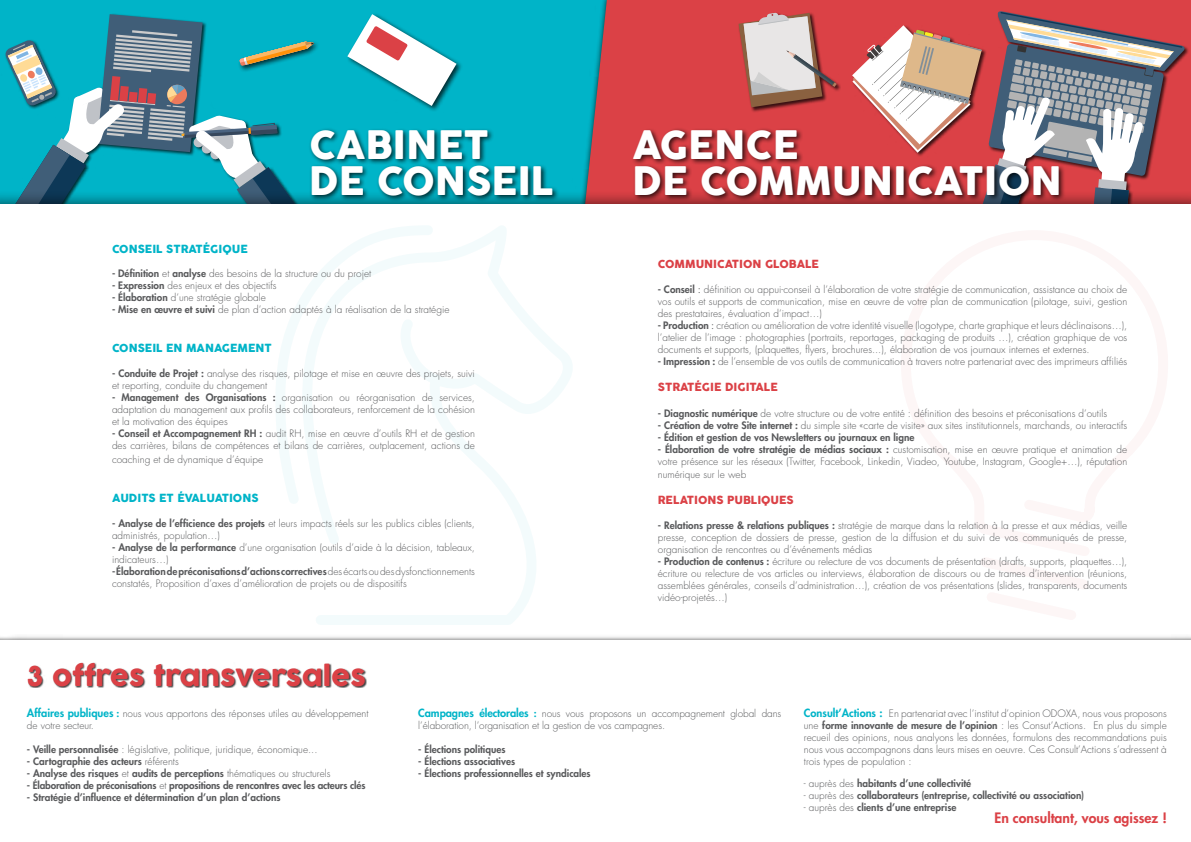
<style>
.page{position:relative;width:1191px;height:842px;background:#fff}
.page>*{position:absolute;margin:0;border:0;box-sizing:border-box;transform-origin:0 0}
.t1{font:38.4px/36px "COCOGOOSE";color:#fff}
.t2{font:27.2px "COCOGOOSE";color:#db4146}
.t3{font:800 14px "Futura Std";color:#db4146}
.t4{font:11px "COCOGOOSE";color:#00b4c8}
.t5{font:11px "COCOGOOSE";color:#db4146}
.t6{font:300 10px/12px "Futura Std";color:#58595b}
.t7{font:800 10px "Futura Std";color:#58595b}
.s1{font-weight:800}
.s2{font-weight:400}
.s3{font-weight:800;font-size:11px;color:#00b4c8}
.s4{font-weight:800;color:#00b4c8}
.s5{font-weight:300}
</style>
<div class="page">
<div style="left:0;top:0;width:658px;height:333px;background:#00b4c8"></div>
<svg style="left:583px;top:0;width:608px;height:189px;background:#c8494f"></svg>
<div style="left:0;top:205px;width:1191px;height:637px;background:#fff"></div>
<div style="left:0;top:634px;width:1191px;height:208px;background:#000;opacity:.75"></div>
<div style="left:0;top:641px;width:1191px;height:201px;background:#fff"></div>
<div style="left:309px;top:127px;width:250px;height:75px;background:#000;opacity:.75"></div>
<div style="left:28px;top:662px;width:339px;height:26px;background:#000;opacity:.75"></div>
<div style="left:631px;top:127px;width:434px;height:75px;background:#000;opacity:.75"></div>
<svg style="left:0;top:14px;width:339px;height:191px"></svg>
<div style="left:345px;top:12px;width:118px;height:100px;background:#000;opacity:.75"></div>
<svg style="left:347px;top:14px;width:109px;height:92px"></svg>
<svg style="left:852px;top:11px;width:333px;height:193px;background:#b37679"></svg>
<div style="left:737px;top:12px;width:104px;height:100px;background:#000;opacity:.75"></div>
<svg style="left:738px;top:13px;width:98px;height:94px;background:#c89592"></svg>
<svg style="left:276px;top:226px;width:296px;height:399px"></svg>
<h1 class="t1" style="left:309px;top:127px;width:246px">CABINET<br>DE CONSEIL</h1>
<p class="t4" style="left:112px;top:241px;width:137px">CONSEIL STRATÉGIQUE</p>
<p class="t6" style="left:112px;top:267px;width:261px"><span class="s1">- Définition</span> et <span class="s1">analyse</span> des besoins de la structure ou du projet</p>
<p class="t6" style="left:112px;top:279px;width:166px"><span class="s1">- Expression</span> des enjeux et des objectifs</p>
<p class="t6" style="left:112px;top:291px;width:155px"><span class="s1">- Élaboration</span> d’une stratégie globale</p>
<p class="t6" style="left:112px;top:303px;width:339px"><span class="s1">- Mise en œuvre et suivi</span> de plan d’action adaptés à la réalisation de la stratégie</p>
<p class="t4" style="left:112px;top:340px;width:161px">CONSEIL EN MANAGEMENT</p>
<p class="t6" style="left:112px;top:368px;width:364px"><span class="s1">- Conduite de Projet :</span> analyse des risques, pilotage et mise en œuvre des projets, suivi et reporting, conduite du changement</p>
<p class="t6" style="left:112px;top:392px;width:364px;text-align:justify"><span class="s1">- Management des Organisations :</span> organisation ou réorganisation de services, adaptation du management aux profils des collaborateurs, renforcement de la cohésion et la motivation des équipes</p>
<p class="t6" style="left:112px;top:428px;width:364px"><span class="s1">- Conseil et Accompagnement RH :</span> audit RH, mise en œuvre d’outils RH et de gestion des carrières, bilans de compétences et bilans de carrières, outplacement, actions de</p>
<p class="t6" style="left:112px;top:453px;width:153px">coaching et de dynamique d’équipe</p>
<p class="t4" style="left:112px;top:490px;width:148px">AUDITS ET ÉVALUATIONS</p>
<p class="t6" style="left:112px;top:518px;width:364px"><span class="s1">- Analyse de l’efficience des projets</span> et leurs impacts réels sur les publics cibles (clients, administrés, population…)</p>
<p class="t6" style="left:112px;top:542px;width:364px"><span class="s1">- Analyse de la performance</span> d’une organisation (outils d’aide à la décision, tableaux, indicateurs…)</p>
<p class="t6" style="left:112px;top:566px;width:364px"><span class="s1">- Élaboration de préconisations d’actions correctives</span> des écarts ou des dysfonctionnements constatés, Proposition d’axes d’amélioration de projets ou de dispositifs</p>
<h2 class="t2" style="left:27px;top:655px;width:340px">3 offres transversales</h2>
<h1 class="t1" style="left:632px;top:127px;width:431px">AGENCE<br>DE COMMUNICATION</h1>
<p class="t5" style="left:658px;top:255px;width:163px">COMMUNICATION GLOBALE</p>
<p class="t6" style="left:658px;top:284px;width:471px;text-align:justify"><span class="s1">- Conseil</span> <span class="s2">:</span> définition ou appui-conseil à l’élaboration de votre stratégie de communication, assistance au choix de vos outils et supports de communication, mise en œuvre de votre plan de communication (pilotage, suivi, gestion des prestataires, évaluation d’impact…)</p>
<p class="t6" style="left:658px;top:320px;width:471px;text-align:justify"><span class="s1">- Production</span> <span class="s2">:</span> création ou amélioration de votre identité visuelle (logotype, charte graphique et leurs déclinaisons…), l’atelier de l’image : photographies (portraits, reportages, packaging de produits …), création graphique de vos documents et supports, (plaquettes, flyers, brochures...), élaboration de vos journaux internes et externes.</p>
<p class="t6" style="left:658px;top:356px;width:471px"><span class="s1">- Impression :</span> de l’ensemble de vos outils de communication à travers notre partenariat avec des imprimeurs affiliés</p>
<p class="t5" style="left:658px;top:379px;width:121px">STRATÉGIE DIGITALE</p>
<p class="t6" style="left:658px;top:407px;width:451px"><span class="s1">- Diagnostic numérique</span> de votre structure ou de votre entité : définition des besoins et préconisations d’outils</p>
<p class="t6" style="left:658px;top:419px;width:471px"><span class="s1">- Création de votre Site internet :</span> du simple site «carte de visite» aux sites institutionnels, marchands, ou interactifs</p>
<p class="t7" style="left:658px;top:431px;width:258px">- Édition et gestion de vos Newsletters ou journaux en ligne</p>
<p class="t6" style="left:658px;top:443px;width:471px"><span class="s1">- Élaboration de votre stratégie de médias sociaux :</span> customisation, mise en œuvre pratique et animation de votre présence sur les réseaux (Twitter, Facebook, Linkedin, Viadeo, Youtube, Instagram, Google+…), réputation</p>
<p class="t6" style="left:658px;top:468px;width:90px">numérique sur le web</p>
<p class="t5" style="left:658px;top:492px;width:137px">RELATIONS PUBLIQUES</p>
<p class="t6" style="left:658px;top:520px;width:471px;text-align:justify"><span class="s1">- Relations presse &amp; relations publiques :</span> stratégie de marque dans la relation à la presse et aux médias, veille presse, conception de dossiers de presse, gestion de la diffusion et du suivi de vos communiqués de presse, organisation de rencontres ou d’événements médias</p>
<p class="t6" style="left:658px;top:556px;width:471px;text-align:justify"><span class="s1">- Production de contenus :</span> écriture ou relecture de vos documents de présentation (drafts, supports, plaquettes…), écriture ou relecture de vos articles ou interviews, élaboration de discours ou de trames d’intervention (réunions, assemblées générales, conseils d’administration…), création de vos présentations (slides, transparents, documents vidéo-projetés…)</p>
<p class="t6" style="left:27px;top:707px;width:343px"><span class="s3">Affaires publiques</span> <span class="s4">:</span> nous vous apportons des réponses utiles au développement de votre secteur.</p>
<p class="t6" style="left:27px;top:743px;width:292px"><span class="s1">- Veille personnalisée</span> : législative, politique, juridique, économique...</p>
<p class="t7" style="left:27px;top:755px;width:153px">- Cartographie des acteurs <span class="s5">référents</span></p>
<p class="t7" style="left:27px;top:767px;width:305px">- Analyse des risques <span class="s5">et</span> audits de perceptions <span class="s5">thématiques ou structurels</span></p>
<p class="t7" style="left:27px;top:779px;width:340px">- Élaboration de préconisations <span class="s5">et</span> propositions de rencontres avec les acteurs clés</p>
<p class="t7" style="left:27px;top:791px;width:255px">- Stratégie d’influence et détermination d’un plan d’actions</p>
<p class="t6" style="left:418px;top:707px;width:364px"><span class="s3">Campagnes électorales</span> <span class="s4">:</span> nous vous proposons un accompagnement global dans l’élaboration, l’organisation et la gestion de vos campagnes.</p>
<p class="t7" style="left:418px;top:743px;width:89px">- Élections politiques</p>
<p class="t7" style="left:418px;top:755px;width:98px">- Élections associatives</p>
<p class="t7" style="left:418px;top:767px;width:174px">- Élections professionnelles et syndicales</p>
<p class="t6" style="left:804px;top:707px;width:364px;text-align:justify"><span class="s3">Consult’Actions :</span> En partenariat avec l’institut d’opinion ODOXA, nous vous proposons une <span class="s1">forme innovante de mesure de l’opinion</span> : les Consut’Actions. En plus du simple recueil des opinions, nous analyons les données, formulons des recommandations puis nous vous accompagnons dans leurs mises en oeuvre. Ces Consult’Actions s’adressent à trois types de population :</p>
<p class="t7" style="left:804px;top:777px;width:169px"><span class="s5">- auprès des</span> habitants d’une collectivité</p>
<p class="t7" style="left:804px;top:789px;width:282px"><span class="s5">- auprès des</span> collaborateurs (entreprise, collectivité ou association)</p>
<p class="t7" style="left:804px;top:801px;width:154px"><span class="s5">- auprès des</span> clients d’une entreprise</p>
<h3 class="t3" style="left:994px;top:809px;width:174px">En consultant, vous agissez !</h3>
</div>
